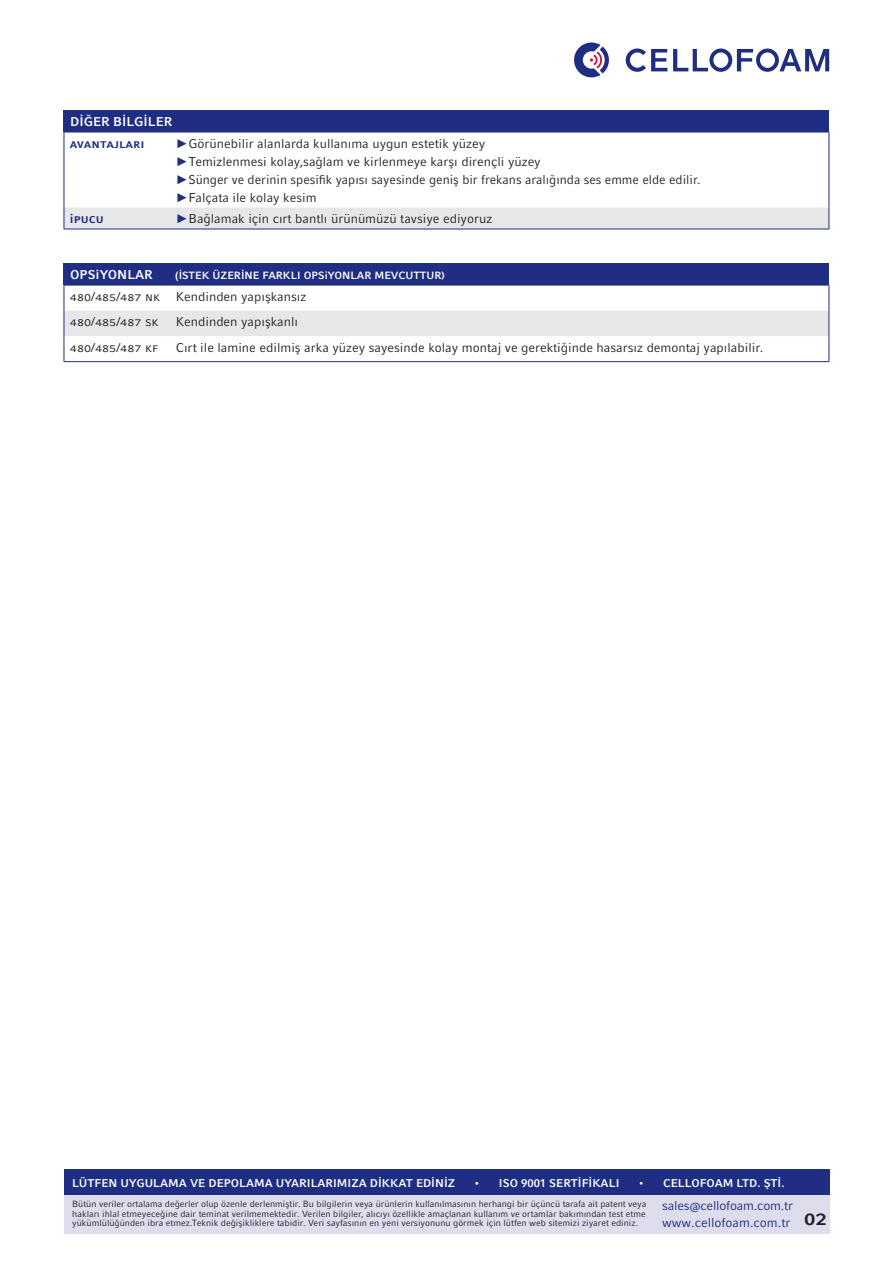
<style>
.page{position:relative;width:893px;height:1263px;background:#fff}
.page>*{position:absolute;margin:0;border:0;box-sizing:border-box;transform-origin:0 0}
.t1{font:700 21px "Compatil Fact LT Pro";color:#231f20}
.Aufzählungen{font:12.75px/18px "Compatil Fact LT Pro";color:#231f20}
.t2{font:12.75px/16.5px "Compatil Fact LT Pro";letter-spacing:-.015em;color:#1f2d82}
.Überschrift{font:700 12.75px "Compatil Fact LT Pro";color:#fff}
.Aufzählungen-2{font:700 12.75px "Compatil Fact LT Pro";color:#1f2d82}
.t3{font:700 11.25px "Compatil Fact LT Pro";color:#fff}
.Überschrift-2{font:700 10.5px "Compatil Fact LT Pro";color:#fff}
.t4{font:9px/9.8px "Compatil Fact LT Pro";color:#231f20;text-align:justify}
.s1{font-family:"Arial";font-weight:700;color:#1f2d82}
.s2{font-family:"Arial"}
</style>
<div class="page">
<div style="left:64px;top:264px;width:765px;height:21px;background:#1f2d82"></div>
<svg style="left:64px;top:285px;width:766px;height:76px"></svg>
<hr style="left:64px;top:361px;width:106px;height:1px;background:#1f2d82">
<hr style="left:170px;top:361px;width:659px;height:1px;background:#1f2d82">
<div style="left:64px;top:111px;width:765px;height:21px;background:#1f2d82"></div>
<hr style="left:64px;top:132px;width:106px;height:1px;background:#1f2d82">
<hr style="left:64px;top:132px;width:1px;height:75px;background:#1f2d82">
<hr style="left:170px;top:132px;width:659px;height:1px;background:#1f2d82">
<hr style="left:829px;top:132px;width:1px;height:75px;background:#1f2d82">
<svg style="left:64px;top:207px;width:766px;height:22px"></svg>
<hr style="left:64px;top:229px;width:106px;height:1px;background:#1f2d82">
<hr style="left:170px;top:229px;width:659px;height:1px;background:#1f2d82">
<svg style="left:574px;top:43px;width:35px;height:34px"></svg>
<svg style="left:626px;top:49px;width:41px;height:23px"></svg>
<svg style="left:673px;top:49px;width:156px;height:23px"></svg>
<div style="left:64px;top:1171px;width:765px;height:62px;background:#dddded"></div>
<div style="left:64px;top:1169px;width:765px;height:26px;background:#1f2d82"></div>
<p class="Überschrift" style="left:70px;top:114px;width:104px">DİĞER BİLGİLER</p>
<p class="Aufzählungen-2" style="left:70px;top:136px;width:74px">avantajlarI</p>
<p class="Aufzählungen" style="left:176px;top:134px;width:526px"><span class="s1">►</span>Görünebilir alanlarda kullanıma uygun estetik yüzey<br><span class="s1">►</span>Temizlenmesi kolay,sağlam ve kirlenmeye karşı dirençli yüzey<br><span class="s1">►</span>Sünger ve derinin spesifik yapısı sayesinde geniş bir frekans aralığında ses emme elde edilir. <span class="s1">►</span>Falçata ile kolay kesim</p>
<p class="Aufzählungen-2" style="left:70px;top:211px;width:35px">ipucu</p>
<p class="Aufzählungen" style="left:176px;top:210px;width:318px"><span class="s1">►</span>Bağlamak için cırt bantlı ürünümüzü tavsiye ediyoruz</p>
<p class="Überschrift" style="left:70px;top:267px;width:84px">OPSiYONLAR</p>
<p class="Überschrift-2" style="left:175px;top:269px;width:271px"><span class="s2">(</span>İSTEK ÜZERİNE FARKLI OPSiYONLAR MEVCUTTUR)</p>
<p class="Aufzählungen" style="left:70px;top:287px;width:92px">480/485/487 nk</p>
<p class="Aufzählungen" style="left:176px;top:287px;width:132px">Kendinden yapışkansız</p>
<p class="Aufzählungen" style="left:70px;top:313px;width:90px">480/485/487 sk</p>
<p class="Aufzählungen" style="left:176px;top:313px;width:124px">Kendinden yapışkanlı</p>
<p class="Aufzählungen" style="left:70px;top:338px;width:90px">480/485/487 kf</p>
<p class="Aufzählungen" style="left:176px;top:338px;width:589px">Cırt ile lamine edilmiş arka yüzey sayesinde kolay montaj ve gerektiğinde hasarsız demontaj yapılabilir.</p>
<p class="t3" style="left:72px;top:1176px;width:384px">LÜTFEN UYGULAMA VE DEPOLAMA UYARILARIMIZA DİKKAT EDİNİZ</p>
<p class="t3" style="left:474px;top:1176px;width:147px">• ISO 9001 SERTİFİKALI</p>
<p class="t3" style="left:638px;top:1176px;width:148px">• CELLOFOAM LTD. ŞTİ.</p>
<p class="t2" style="left:662px;top:1198px;width:132px">sales@cellofoam.com.tr www.cellofoam.com.tr</p>
<p class="t4" style="left:72px;top:1199px;width:576px">Bütün veriler ortalama değerler olup özenle derlenmiştir. Bu bilgilerin veya ürünlerin kullanılmasının herhangi bir üçüncü tarafa ait patent veya hakları ihlal etmeyeceğine dair teminat verilmemektedir. Verilen bilgiler, alıcıyı özellikle amaçlanan kullanım ve ortamlar bakımından test etme yükümlülüğünden ibra etmez.Teknik değişikliklere tabidir. Veri sayfasının en yeni versiyonunu görmek için lütfen web sitemizi ziyaret ediniz.</p>
<h1 class="t1" style="left:804px;top:1205px;width:24px">02</h1>
</div>
